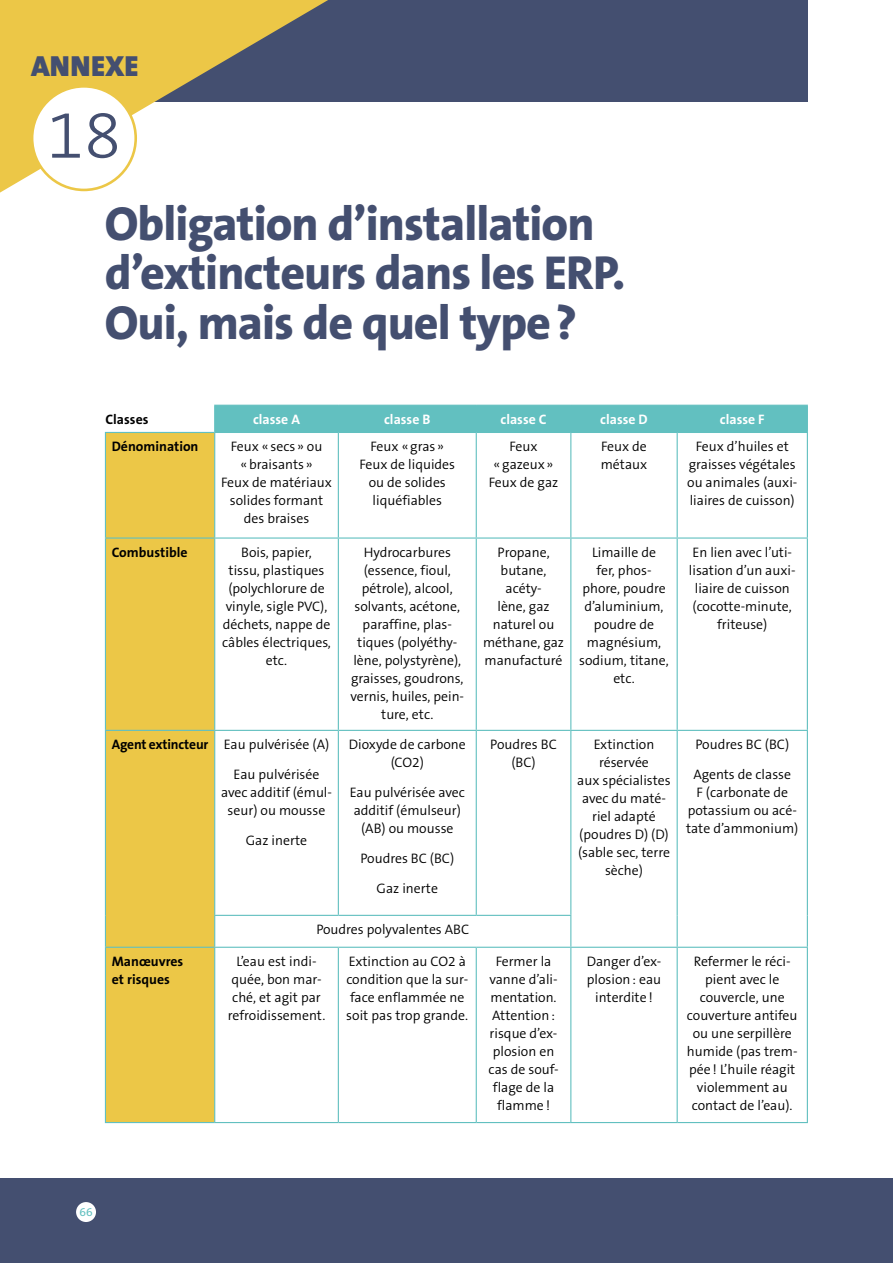
<style>
.page{position:relative;width:893px;height:1263px;background:#fff}
.page>*{position:absolute;margin:0;border:0;box-sizing:border-box;transform-origin:0 0}
.t1{font:300 67.8px "The Sans B3";color:#444f70}
.t2{font:800 48px/49.5px "The Sans B8";letter-spacing:-.02em;color:#444f70}
.t3{font:900 29.25px "The Sans B9";color:#444f70}
.t4{font:300 13.8px/18px "The Sans B4";color:#000;text-align:center}
.t5{font:700 13.8px/18px "The Sans B7";color:#000}
.t6{font:700 13.8px "The Sans B7";color:#fff}
.t7{font:12px "The Sans B5 Plain";color:#62c0c0}
.s1{font-family:"The Sans B7";font-weight:700}
</style>
<div class="page">
<div style="left:89px;top:0;width:719px;height:102px;background:#444f70"></div>
<svg style="left:0;top:0;width:328px;height:193px"></svg>
<div style="left:32px;top:86px;width:104px;height:104px;background:#fff;border-radius:50%"></div>
<div style="left:31px;top:85px;width:106px;height:106px;border:3px solid #ecc747;border-radius:50%"></div>
<div style="left:0;top:1178px;width:893px;height:85px;background:#444f70"></div>
<div style="left:75px;top:1201px;width:22px;height:22px;background:#fff;border-radius:50%"></div>
<div style="left:74px;top:1200px;width:24px;height:24px;border:2px solid #444f70;border-radius:50%"></div>
<div style="left:106px;top:433px;width:108px;height:689px;background:#ecc747"></div>
<div style="left:214px;top:405px;width:594px;height:27px;background:#62c0c0"></div>
<hr style="left:105px;top:432px;width:110px;height:1px;background:#62c0c0">
<hr style="left:105px;top:433px;width:1px;height:104px;background:#62c0c0">
<hr style="left:215px;top:432px;width:123px;height:1px;background:#62c0c0">
<hr style="left:214px;top:433px;width:1px;height:104px;background:#62c0c0">
<hr style="left:338px;top:432px;width:138px;height:1px;background:#62c0c0">
<hr style="left:338px;top:433px;width:1px;height:104px;background:#62c0c0">
<hr style="left:476px;top:432px;width:95px;height:1px;background:#62c0c0">
<hr style="left:476px;top:433px;width:1px;height:104px;background:#62c0c0">
<hr style="left:571px;top:432px;width:106px;height:1px;background:#62c0c0">
<hr style="left:570px;top:433px;width:1px;height:104px;background:#62c0c0">
<hr style="left:677px;top:432px;width:131px;height:1px;background:#62c0c0">
<hr style="left:677px;top:433px;width:1px;height:104px;background:#62c0c0">
<hr style="left:807px;top:433px;width:1px;height:104px;background:#62c0c0">
<hr style="left:105px;top:537px;width:110px;height:2px;background:#62c0c0">
<hr style="left:105px;top:539px;width:1px;height:191px;background:#62c0c0">
<hr style="left:215px;top:537px;width:123px;height:2px;background:#62c0c0">
<hr style="left:214px;top:539px;width:1px;height:191px;background:#62c0c0">
<hr style="left:338px;top:537px;width:138px;height:2px;background:#62c0c0">
<hr style="left:338px;top:539px;width:1px;height:191px;background:#62c0c0">
<hr style="left:476px;top:537px;width:95px;height:2px;background:#62c0c0">
<hr style="left:476px;top:539px;width:1px;height:191px;background:#62c0c0">
<hr style="left:571px;top:537px;width:106px;height:2px;background:#62c0c0">
<hr style="left:570px;top:539px;width:1px;height:191px;background:#62c0c0">
<hr style="left:677px;top:537px;width:131px;height:2px;background:#62c0c0">
<hr style="left:677px;top:539px;width:1px;height:191px;background:#62c0c0">
<hr style="left:807px;top:539px;width:1px;height:191px;background:#62c0c0">
<hr style="left:105px;top:730px;width:110px;height:1px;background:#62c0c0">
<hr style="left:105px;top:731px;width:1px;height:184px;background:#62c0c0">
<hr style="left:105px;top:915px;width:1px;height:32px;background:#62c0c0">
<hr style="left:215px;top:730px;width:123px;height:1px;background:#62c0c0">
<hr style="left:214px;top:731px;width:1px;height:184px;background:#62c0c0">
<hr style="left:338px;top:730px;width:138px;height:1px;background:#62c0c0">
<hr style="left:338px;top:731px;width:1px;height:184px;background:#62c0c0">
<hr style="left:476px;top:730px;width:95px;height:1px;background:#62c0c0">
<hr style="left:476px;top:731px;width:1px;height:184px;background:#62c0c0">
<hr style="left:571px;top:730px;width:106px;height:1px;background:#62c0c0">
<hr style="left:570px;top:731px;width:1px;height:184px;background:#62c0c0">
<hr style="left:677px;top:730px;width:131px;height:1px;background:#62c0c0">
<hr style="left:677px;top:731px;width:1px;height:184px;background:#62c0c0">
<hr style="left:807px;top:731px;width:1px;height:184px;background:#62c0c0">
<hr style="left:677px;top:915px;width:1px;height:32px;background:#62c0c0">
<hr style="left:807px;top:915px;width:1px;height:32px;background:#62c0c0">
<hr style="left:214px;top:915px;width:124px;height:1px;background:#62c0c0">
<hr style="left:214px;top:916px;width:1px;height:31px;background:#62c0c0">
<hr style="left:338px;top:915px;width:138px;height:1px;background:#62c0c0">
<hr style="left:476px;top:915px;width:95px;height:1px;background:#62c0c0">
<hr style="left:570px;top:916px;width:1px;height:31px;background:#62c0c0">
<hr style="left:105px;top:947px;width:110px;height:1px;background:#62c0c0">
<hr style="left:105px;top:948px;width:1px;height:174px;background:#62c0c0">
<hr style="left:215px;top:947px;width:123px;height:1px;background:#62c0c0">
<hr style="left:214px;top:948px;width:1px;height:174px;background:#62c0c0">
<hr style="left:338px;top:947px;width:138px;height:1px;background:#62c0c0">
<hr style="left:338px;top:948px;width:1px;height:174px;background:#62c0c0">
<hr style="left:476px;top:947px;width:95px;height:1px;background:#62c0c0">
<hr style="left:476px;top:948px;width:1px;height:174px;background:#62c0c0">
<hr style="left:571px;top:947px;width:106px;height:1px;background:#62c0c0">
<hr style="left:570px;top:948px;width:1px;height:174px;background:#62c0c0">
<hr style="left:677px;top:947px;width:131px;height:1px;background:#62c0c0">
<hr style="left:677px;top:948px;width:1px;height:174px;background:#62c0c0">
<hr style="left:807px;top:948px;width:1px;height:174px;background:#62c0c0">
<hr style="left:105px;top:1122px;width:110px;height:1px;background:#62c0c0">
<hr style="left:215px;top:1122px;width:123px;height:1px;background:#62c0c0">
<hr style="left:338px;top:1122px;width:138px;height:1px;background:#62c0c0">
<hr style="left:476px;top:1122px;width:95px;height:1px;background:#62c0c0">
<hr style="left:571px;top:1122px;width:106px;height:1px;background:#62c0c0">
<hr style="left:677px;top:1122px;width:131px;height:1px;background:#62c0c0">
<h3 class="t3" style="left:31px;top:50px;width:109px">ANNEXE</h3>
<h1 class="t1" style="left:47px;top:98px;width:76px">18</h1>
<h2 class="t2" style="left:105px;top:200px;width:522px">Obligation d’installation d’extincteurs dans les ERP.<br>Oui, mais de quel type?</h2>
<p class="t5" style="left:105px;top:411px;width:45px">Classes</p>
<p class="t6" style="left:253px;top:412px;width:49px">classe A</p>
<p class="t6" style="left:384px;top:412px;width:48px">classe B</p>
<p class="t6" style="left:500px;top:412px;width:48px">classe C</p>
<p class="t6" style="left:600px;top:412px;width:49px">classe D</p>
<p class="t6" style="left:720px;top:412px;width:46px">classe F</p>
<p class="t5" style="left:112px;top:438px;width:88px">Dénomination</p>
<p class="t4" style="left:221px;top:438px;width:112px">Feux « secs » ou «braisants »<br>Feux de matériaux solides formant des braises</p>
<p class="t4" style="left:359px;top:438px;width:97px">Feux «gras »<br>Feux de liquides ou de solides liquéfiables</p>
<p class="t4" style="left:489px;top:438px;width:71px">Feux «gazeux»<br>Feux de gaz</p>
<p class="t4" style="left:601px;top:438px;width:48px;text-align:left">Feux de métaux</p>
<p class="t4" style="left:687px;top:438px;width:112px">Feux d’huiles et graisses végétales ou animales (auxi&shy;liaires de cuisson)</p>
<p class="t5" style="left:112px;top:543px;width:77px">Combustible</p>
<p class="t4" style="left:222px;top:543px;width:110px">Bois, papier,<br>tissu, plastiques (polychlorure de vinyle, sigle PVC), déchets, nappe de câbles électriques, etc.</p>
<p class="t4" style="left:350px;top:543px;width:115px">Hydrocarbures (essence, fioul, pétrole), alcool, solvants, acétone, paraffine, plas&shy;tiques (polyéthy&shy;lène, polystyrène), graisses, goudrons, vernis, huiles, pein&shy;ture, etc.</p>
<p class="t4" style="left:483px;top:543px;width:83px">Propane, butane, acéty-<br>lène, gaz naturel ou méthane, gaz manufacturé</p>
<p class="t4" style="left:579px;top:543px;width:91px">Limaille de<br>fer, phos&shy;phore, poudre d’aluminium, poudre de magnésium, sodium, titane, etc.</p>
<p class="t4" style="left:689px;top:543px;width:108px">En lien avec l’uti&shy;lisation d’un auxi&shy;liaire de cuisson (cocotte-minute, friteuse)</p>
<p class="t4" style="left:234px;top:730px;width:97px;line-height:30px;text-align:left;text-indent:-122px"><span class="s1">Agent extincteur</span> Eau pulvérisée (A)<br>Eau pulvérisée</p>
<p class="t4" style="left:221px;top:784px;width:113px">avec additif (émul&shy;seur) ou mousse</p>
<p class="t4" style="left:246px;top:832px;width:63px">Gaz inerte</p>
<p class="t4" style="left:490px;top:736px;width:68px">Poudres BC (BC)</p>
<p class="t4" style="left:577px;top:736px;width:95px">Extinction réservée<br>aux spécialistes avec du maté&shy;riel adapté (poudres D) (D) (sable sec, terre sèche)</p>
<p class="t4" style="left:693px;top:730px;width:99px;line-height:30px;text-align:left">Poudres BC (BC)<br>Agents de classe</p>
<p class="t4" style="left:349px;top:736px;width:119px">Dioxyde de carbone (CO2)</p>
<p class="t4" style="left:350px;top:784px;width:117px">Eau pulvérisée avec additif (émulseur) (AB) ou mousse</p>
<p class="t4" style="left:360px;top:844px;width:95px;line-height:30px">Poudres BC (BC)<br>Gaz inerte</p>
<p class="t4" style="left:686px;top:784px;width:114px">F (carbonate de potassium ou acé&shy;tate d’ammonium)</p>
<p class="t4" style="left:316px;top:921px;width:154px">Poudres polyvalentes ABC</p>
<p class="t5" style="left:112px;top:953px;width:73px">Manœuvres et risques</p>
<p class="t4" style="left:228px;top:953px;width:99px">L’eau est indi&shy;quée, bon mar&shy;ché, et agit par refroidissement.</p>
<p class="t4" style="left:346px;top:953px;width:123px;text-align:left">Extinction au CO2 à condition que la sur&shy;face enflammée ne soit pas trop grande.</p>
<p class="t4" style="left:489px;top:953px;width:71px">Fermer la vanne d’ali&shy;mentation.<br>Attention: risque d’ex&shy;plosion en cas de souf&shy;flage de la flamme!</p>
<p class="t4" style="left:587px;top:953px;width:76px">Danger d’ex&shy;plosion: eau interdite!</p>
<p class="t4" style="left:687px;top:953px;width:112px">Refermer le réci&shy;pient avec le couvercle, une couverture antifeu ou une serpillère humide (pas trem&shy;pée! L’huile réagit violemment au contact de l’eau).</p>
<p class="t7" style="left:79px;top:1205px;width:15px">66</p>
</div>
